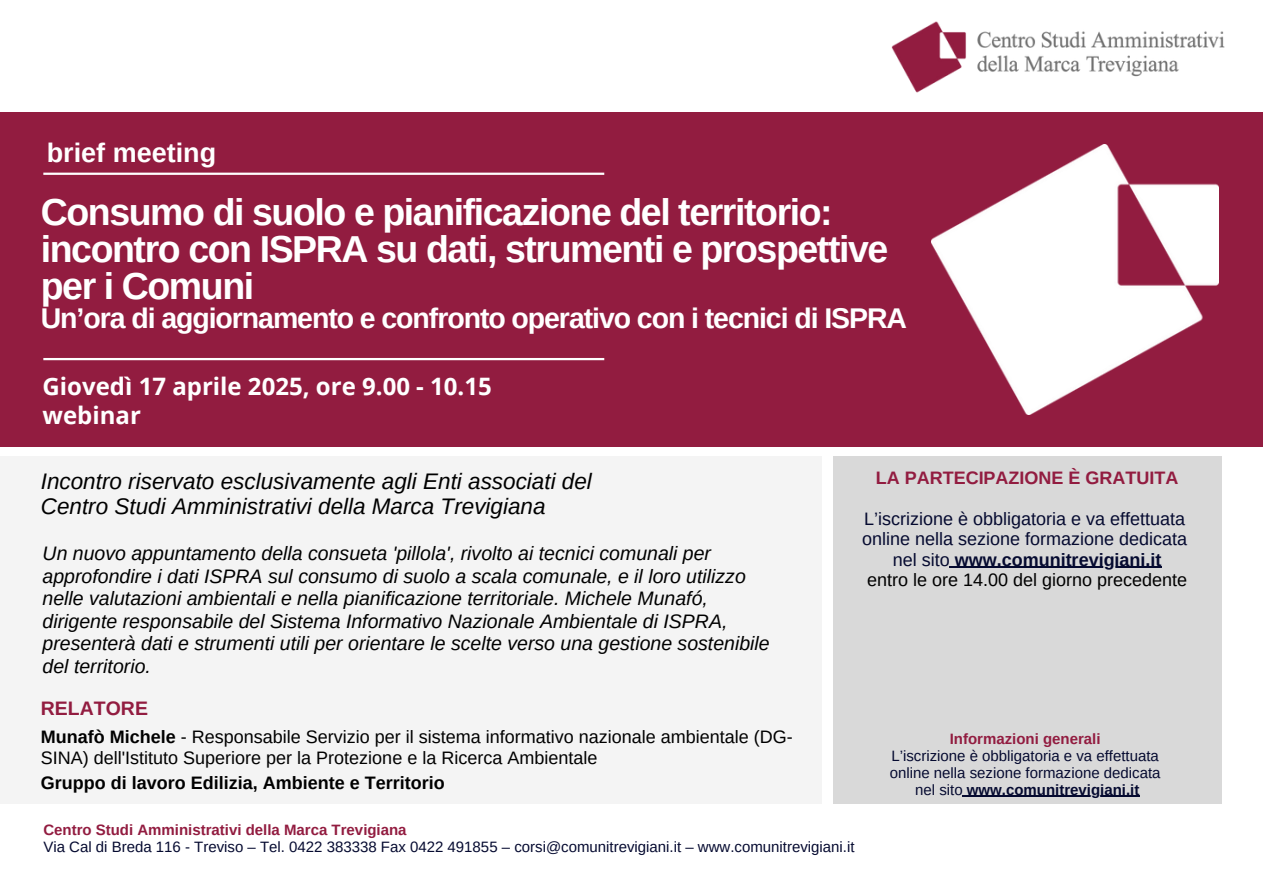
<style>
.page{position:relative;width:1263px;height:894px;background:#fff}
.page>*{position:absolute;margin:0;border:0;box-sizing:border-box;transform-origin:0 0}
.t1{font:700 37.5px/37.2px "Arimo";letter-spacing:-.04em;color:#fff}
.t2{font:700 28.5px "Arimo";letter-spacing:-.04em;color:#fff}
.t3{font:700 27px "Arimo";color:#fff}
.t4{font:700 24px/28.2px "Open Sans";color:#fff}
.t5{font:italic 22.5px/24.8px "Arimo";color:#000}
.t6{font:italic 19.5px/22.5px "Arimo";color:#000}
.t7{font:700 19.5px "Arimo";color:#921c40}
.t8{font:18px/20.7px "Arimo";color:#000}
.t9{font:18px/20.2px "Arimo";color:#050a30;text-align:center}
.t10{font:700 18px "Arimo";color:#000}
.t11{font:700 18px "Arimo";color:#921c40}
.t12{font:15px "Arimo";color:#050a30}
.t13{font:700 15px "Arimo";color:#921c40}
.t14{font:700 15px "Arimo";color:#050a30}
.s1{font-weight:700}
.s2{font-weight:400}
</style>
<div class="page">
<div style="left:0;top:112px;width:1263px;height:334px;background:#921c40"></div>
<div style="left:0;top:456px;width:821px;height:348px;background:#f4f4f4"></div>
<div style="left:833px;top:456px;width:388px;height:348px;background:#d9d9d9"></div>
<img style="left:891px;top:21px;width:334px;height:72px">
<hr style="left:43px;top:358px;width:561px;height:2px;background:#fff">
<hr style="left:43px;top:172px;width:561px;height:3px;background:#fff">
<img style="left:932px;top:144px;width:287px;height:270px">
<hr style="left:967px;top:795px;width:172px;height:1px;background:#050a30">
<hr style="left:955px;top:566px;width:207px;height:1px;background:#050a30">
<p class="t3" style="left:47px;top:138px;width:171px">brief meeting</p>
<h6 class="t1" style="left:41px;top:193px;width:849px">Consumo di suolo e pianificazione del territorio: incontro con ISPRA su dati, strumenti e prospettive per i Comuni</h6>
<h6 class="t2" style="left:41px;top:302px;width:868px">Un’ora di aggiornamento e confronto operativo con i tecnici di ISPRA</h6>
<h6 class="t4" style="left:43px;top:372px;width:451px">Giovedì 17 aprile 2025, ore 9.00 - 10.15 webinar</h6>
<p class="t5" style="left:41px;top:468px;width:553px">Incontro riservato esclusivamente agli Enti associati del<br>Centro Studi Amministrativi della Marca Trevigiana</p>
<p class="t11" style="left:876px;top:468px;width:304px">LA PARTECIPAZIONE È GRATUITA</p>
<p class="t9" style="left:862px;top:508px;width:327px">L’iscrizione è obbligatoria e va effettuata online nella sezione formazione dedicata nel sito <span class="s1">www.comunitrevigiani.it</span></p>
<h4 class="t8" style="left:867px;top:569px;width:322px">entro le ore 14.00 del giorno precedente</h4>
<h6 class="t6" style="left:43px;top:542px;width:729px">Un nuovo appuntamento della consueta 'pillola', rivolto ai tecnici comunali per approfondire i dati ISPRA sul consumo di suolo a scala comunale, e il loro utilizzo nelle valutazioni ambientali e nella pianificazione territoriale. Michele Munafó, dirigente responsabile del Sistema Informativo Nazionale Ambientale di ISPRA, presenterà dati e strumenti utili per orientare le scelte verso una gestione sostenibile del territorio.</h6>
<p class="t7" style="left:41px;top:697px;width:109px">RELATORE</p>
<h5 class="t8" style="left:41px;top:726px;width:754px"><span class="s1">Munafò Michele</span> - Responsabile Servizio per il sistema informativo nazionale ambientale (DG-<br>SINA) dell'Istituto Superiore per la Protezione e la Ricerca Ambientale</h5>
<h4 class="t10" style="left:41px;top:772px;width:405px">Gruppo di lavoro Edilizia, Ambiente e Territorio</h4>
<h1 class="t13" style="left:43px;top:821px;width:365px">Centro Studi Amministrativi della Marca Trevigiana</h1>
<p class="t12" style="left:43px;top:838px;width:813px">Via Cal di Breda 116 - Treviso – Tel. 0422 383338 Fax 0422 491855 – corsi@comunitrevigiani.it – www.comunitrevigiani.it</p>
<p class="t13" style="left:950px;top:730px;width:152px">Informazioni generali</p>
<h1 class="t12" style="left:891px;top:747px;width:269px">L’iscrizione è obbligatoria e va effettuata</h1>
<p class="t12" style="left:890px;top:763px;width:272px">online nella sezione formazione dedicata</p>
<h2 class="t14" style="left:915px;top:780px;width:226px"><span class="s2">nel sito</span> www.comunitrevigiani.it</h2>
</div>
